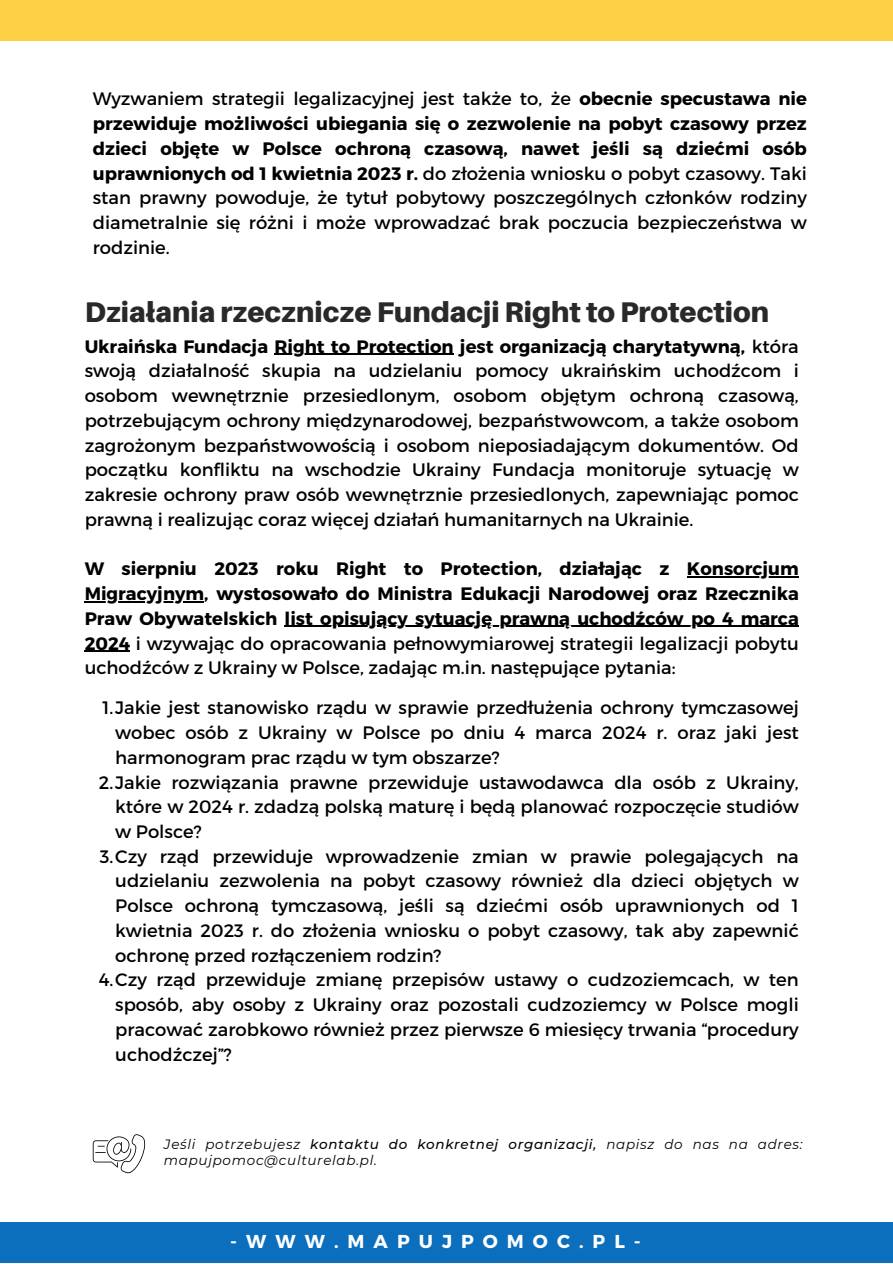
<style>
.page{position:relative;width:893px;height:1264px;background:#fff}
.page>*{position:absolute;margin:0;border:0;box-sizing:border-box;transform-origin:0 0}
.t1{font:900 28.5px "Aileron";color:#292929}
.t2{font:700 18.6px "Montserrat";letter-spacing:.485em;color:#fff}
.t3{font:18px/24.8px "Montserrat";color:#000;text-align:justify}
.t4{font:700 18px/24.8px "Montserrat";color:#000;text-align:justify}
.t5{font:italic 13.5px/15.8px "Montserrat";letter-spacing:.05em;color:#000}
.s1{font-weight:700}
.s2{font-weight:400}
.s3{font-weight:500}
</style>
<div class="page">
<div style="left:0;top:1221px;width:892px;height:41px;background:#0c6fbd"></div>
<div style="left:0;top:0;width:892px;height:41px;background:#fcd042"></div>
<hr style="left:274px;top:354px;width:179px;height:1px;background:#000">
<hr style="left:687px;top:576px;width:111px;height:1px;background:#000">
<hr style="left:85px;top:601px;width:119px;height:1px;background:#000">
<hr style="left:284px;top:626px;width:514px;height:1px;background:#000">
<hr style="left:85px;top:650px;width:45px;height:1px;background:#000">
<svg style="left:93px;top:1134px;width:53px;height:39px"></svg>
<p class="t3" style="left:93px;top:86px;width:715px">Wyzwaniem strategii legalizacyjnej jest także to, że <span class="s1">obecnie specustawa nie przewiduje możliwości ubiegania się o zezwolenie na pobyt czasowy przez dzieci objęte w Polsce ochroną czasową, nawet jeśli są dziećmi osób uprawnionych od 1 kwietnia 2023 r.</span> do złożenia wniosku o pobyt czasowy. Taki stan prawny powoduje, że tytuł pobytowy poszczególnych członków rodziny diametralnie się różni i może wprowadzać brak poczucia bezpieczeństwa w rodzinie.</p>
<p class="t1" style="left:85px;top:294px;width:685px">Działania rzecznicze Fundacji Right to Protection</p>
<p class="t3" style="left:85px;top:333px;width:715px"><span class="s1">Ukraińska Fundacja Right to Protection jest organizacją charytatywną,</span> która swoją działalność skupia na udzielaniu pomocy ukraińskim uchodźcom i osobom wewnętrznie przesiedlonym, osobom objętym ochroną czasową, potrzebującym ochrony międzynarodowej, bezpaństwowcom, a także osobom zagrożonym bezpaństwowością i osobom nieposiadającym dokumentów. Od początku konfliktu na wschodzie Ukrainy Fundacja monitoruje sytuację w zakresie ochrony praw osób wewnętrznie przesiedlonych, zapewniając pomoc prawną i realizując coraz więcej działań humanitarnych na Ukrainie.</p>
<p class="t4" style="left:85px;top:555px;width:715px">W sierpniu 2023 roku Right to Protection, działając z Konsorcjum Migracyjnym, wystosowało do Ministra Edukacji Narodowej oraz Rzecznika Praw Obywatelskich list opisujący sytuację prawną uchodźców po 4 marca 2024 <span class="s2">i wzywając do opracowania pełnowymiarowej strategii legalizacji pobytu uchodźców z Ukrainy w Polsce, zadając m.in. następujące pytania:</span></p>
<p class="t3" style="left:115px;top:694px;width:685px;text-indent:-13px">1.Jakie jest stanowisko rządu w sprawie przedłużenia ochrony tymczasowej wobec osób z Ukrainy w Polsce po dniu 4 marca 2024 r. oraz jaki jest harmonogram prac rządu w tym obszarze?</p>
<p class="t3" style="left:115px;top:768px;width:685px;text-indent:-16px">2.Jakie rozwiązania prawne przewiduje ustawodawca dla osób z Ukrainy, które w 2024 r. zdadzą polską maturę i będą planować rozpoczęcie studiów w Polsce?</p>
<p class="t3" style="left:115px;top:843px;width:685px;text-indent:-15px">3.Czy rząd przewiduje wprowadzenie zmian w prawie polegających na udzielaniu zezwolenia na pobyt czasowy również dla dzieci objętych w Polsce ochroną tymczasową, jeśli są dziećmi osób uprawnionych od 1 kwietnia 2023 r. do złożenia wniosku o pobyt czasowy, tak aby zapewnić ochronę przed rozłączeniem rodzin?</p>
<p class="t3" style="left:115px;top:966px;width:685px;text-indent:-17px">4.Czy rząd przewiduje zmianę przepisów ustawy o cudzoziemcach, w ten sposób, aby osoby z Ukrainy oraz pozostali cudzoziemcy w Polsce mogli pracować zarobkowo również przez pierwsze 6 miesięcy trwania “procedury uchodźczej”?</p>
<p class="t5" style="left:164px;top:1136px;width:640px">Jeśli potrzebujesz <span class="s3">kontaktu do konkretnej organizacji,</span> napisz do nas na adres: mapujpomoc@culturelab.pl.</p>
<p class="t2" style="left:230px;top:1229px;width:412px">-WWW.MAPUJPOMOC.PL-</p>
</div>
